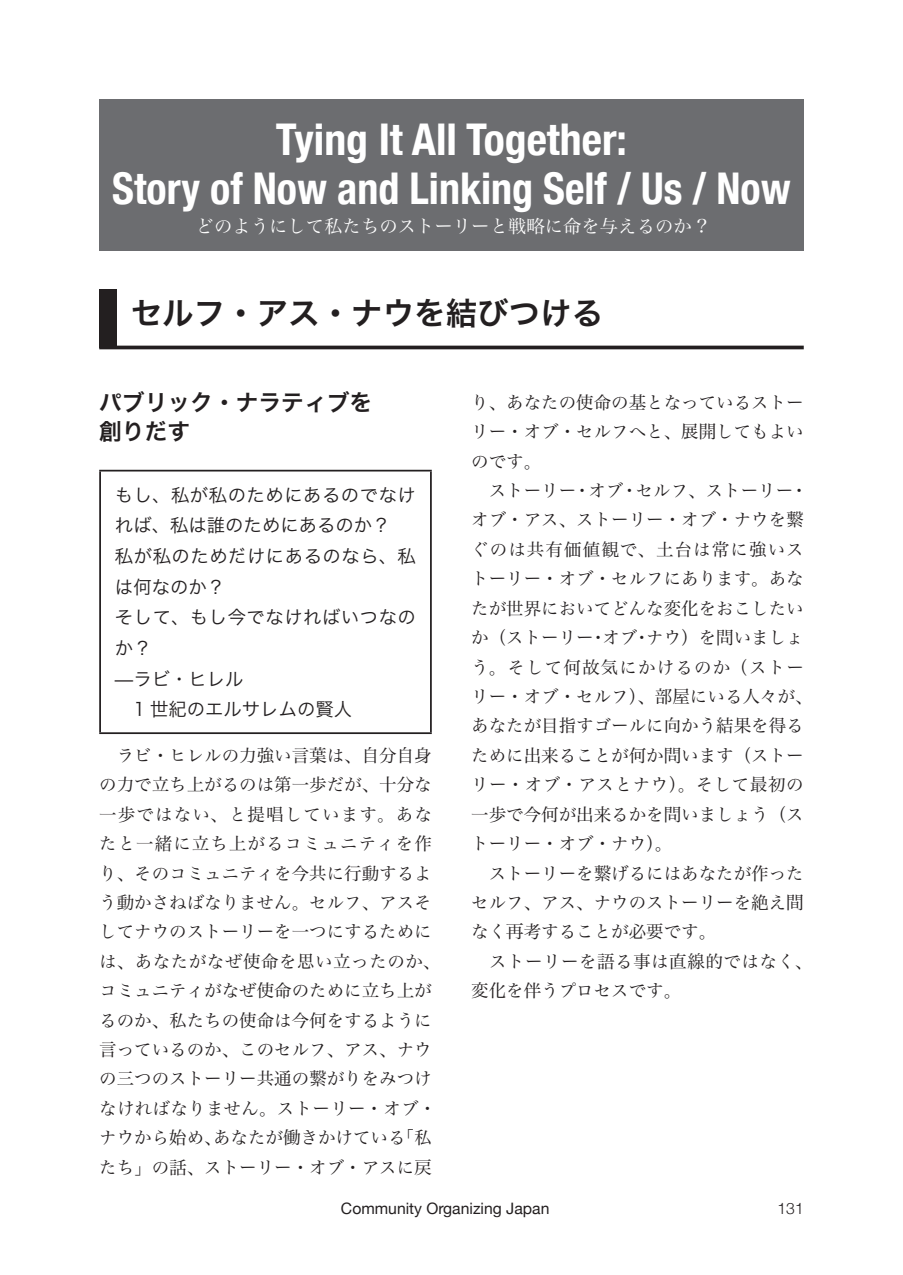
<style>
.page{position:relative;width:903px;height:1275px;background:#fff}
.page>*{position:absolute;margin:0;border:0;box-sizing:border-box;transform-origin:0 0}
.t1{font:700 condensed 43.75px/49.5px "Helvetica Neue";color:#fff;text-align:center}
.t2{font:31.5px "Hira Kaku Pro N W6";color:#231f20}
.t3{font:22.75px/29.4px "Hira Kaku Pro W6";color:#231f20}
.t4{font:18.38px/30.6px "Hira Kaku Pro W3";letter-spacing:.025em;color:#231f20}
.t5{font:18.38px "Hira Min Pro W3";color:#fff}
.t6{font:17.5px/29.4px "Hira Min Pro W3";color:#231f20}
.t7{font:15.75px "Helvetica Neue";color:#231f20}
.t8{font:300 15.75px "Helvetica Neue";color:#231f20}
</style>
<div class="page">
<hr style="left:99px;top:470px;width:333px;height:1px;background:#231f20">
<hr style="left:99px;top:471px;width:2px;height:261px;background:#231f20">
<hr style="left:430px;top:471px;width:2px;height:261px;background:#231f20">
<hr style="left:99px;top:732px;width:333px;height:2px;background:#231f20">
<div style="left:99px;top:99px;width:705px;height:152px;background:#6c6d70"></div>
<div style="left:99px;top:289px;width:18px;height:58px;background:#231f20"></div>
<hr style="left:99px;top:346px;width:705px;height:3px;background:#231f20">
<h1 class="t1" style="left:112px;top:111px;width:680px">Tying It All Together:<br>Story of Now and Linking Self / Us / Now</h1>
<p class="t5" style="left:196px;top:210px;width:513px">どのようにして私たちのストーリーと戦略に命を与えるのか ?</p>
<h2 class="t2" style="left:99px;top:284px;width:505px">　セルフ・アス・ナウを結びつける</h2>
<h3 class="t3" style="left:99px;top:387px;width:274px">パブリック・ナラティブを創りだす</h3>
<p class="t4" style="left:115px;top:478px;width:302px">もし、私が私のためにあるのでなければ、私は誰のためにあるのか？<br>私が私のためだけにあるのなら、私は何なのか？<br>そして、もし今でなければいつなのか？<br>—ラビ・ヒレル<br>　1 世紀のエルサレムの賢人</p>
<p class="t6" style="left:99px;top:739px;width:343px">　ラビ・ヒレルの力強い言葉は、自分自身の力で立ち上がるのは第一歩だが、十分な一歩ではない、と提唱しています。あなたと一緒に立ち上がるコミュニティを作り、そのコミュニティを今共に行動するよう動かさねばなりません。セルフ、アスそしてナウのストーリーを一つにするためには、あなたがなぜ使命を思い立ったのか、コミュニティがなぜ使命のために立ち上がるのか、私たちの使命は今何をするように言っているのか、このセルフ、アス、ナウの三つのストーリー共通の繋がりをみつけなければなりません。ストーリー・オブ・ナウから始め、あなたが働きかけている「私たち」の話、ストーリー・オブ・アスに戻</p>
<p class="t6" style="left:471px;top:386px;width:343px">り、あなたの使命の基となっているストーリー・オブ・セルフへと、展開してもよいのです。<br>　ストーリー・オブ・セルフ、ストーリー・オブ・アス、ストーリー・オブ・ナウを繋ぐのは共有価値観で、土台は常に強いストーリー・オブ・セルフにあります。あなたが世界においてどんな変化をおこしたいか（ストーリー・オブ・ナウ）を問いましょう。そして何故気にかけるのか（ストーリー・オブ・セルフ）、部屋にいる人々が、あなたが目指すゴールに向かう結果を得るために出来ることが何か問います（ストーリー・オブ・アスとナウ）。そして最初の一歩で今何が出来るかを問いましょう（ストーリー・オブ・ナウ）。<br>　ストーリーを繋げるにはあなたが作ったセルフ、アス、ナウのストーリーを絶え間なく再考することが必要です。<br>　ストーリーを語る事は直線的ではなく、変化を伴うプロセスです。</p>
<p class="t7" style="left:341px;top:1197px;width:210px">Community Organizing Japan</p>
<p class="t8" style="left:777px;top:1196px;width:28px">131</p>
</div>
